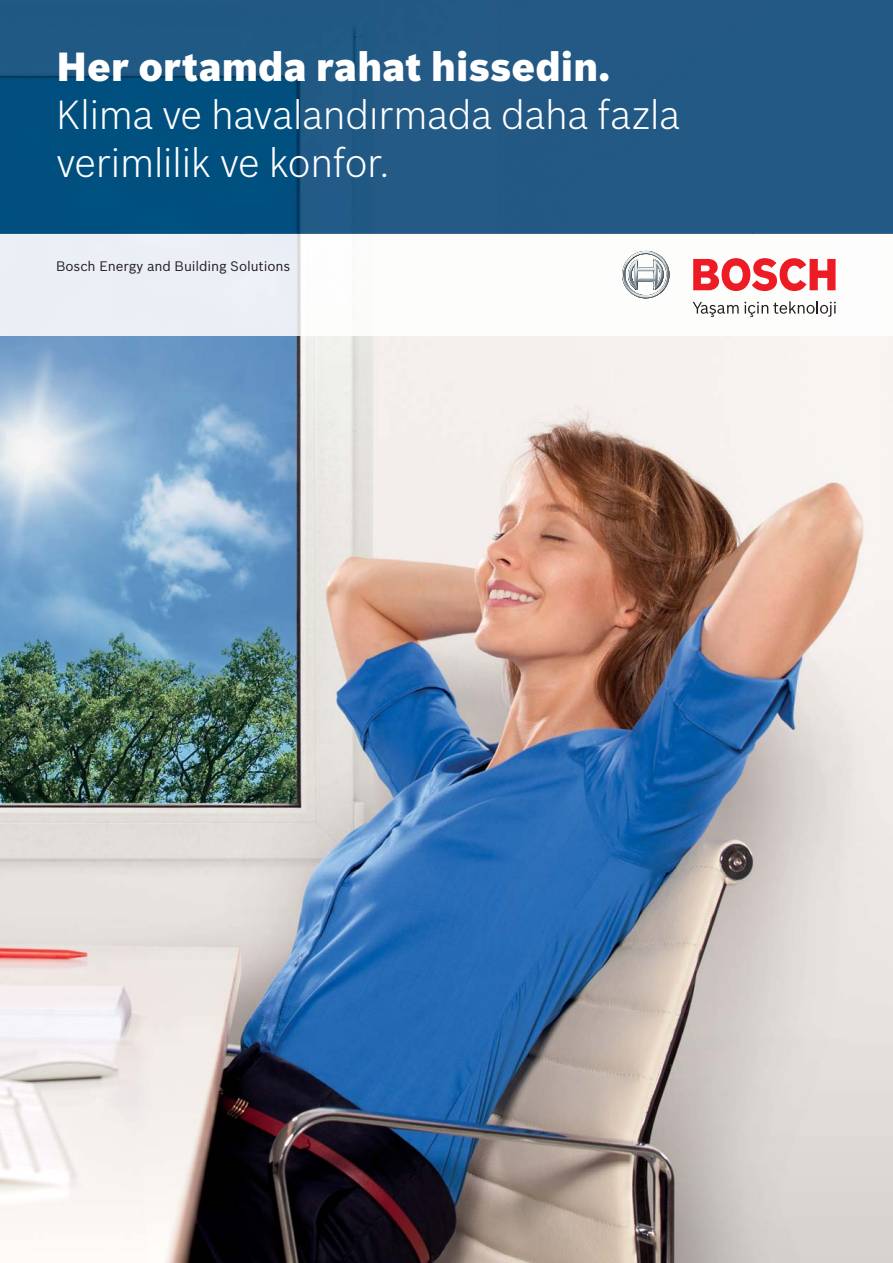
<style>
.page{position:relative;width:893px;height:1263px;background:#fff}
.page>*{position:absolute;margin:0;border:0;box-sizing:border-box;transform-origin:0 0}
.t1{font:300 39.75px/48px "Bosch Sans";letter-spacing:-.015em;color:#fff}
.t2{font:900 39.75px "Bosch Sans";letter-spacing:.005em;color:#fff}
.t3{font:13.5px "Bosch Sans";letter-spacing:-.005em;color:#231f20}
</style>
<div class="page">
<img style="left:0;top:234px;width:893px;height:1029px">
<svg style="left:0;top:0;width:893px;height:234px;background:#1a5783"></svg>
<svg style="left:622px;top:251px;width:47px;height:47px"></svg>
<svg style="left:693px;top:258px;width:143px;height:33px"></svg>
<svg style="left:693px;top:301px;width:143px;height:16px"></svg>
<p class="t2" style="left:56px;top:44px;width:556px">Her ortamda rahat hissedin.</p>
<p class="t1" style="left:56px;top:91px;width:625px">Klima ve havalandırmada daha fazla verimlilik ve konfor.</p>
<p class="t3" style="left:56px;top:259px;width:236px">Bosch Energy and Building Solutions</p>
</div>
